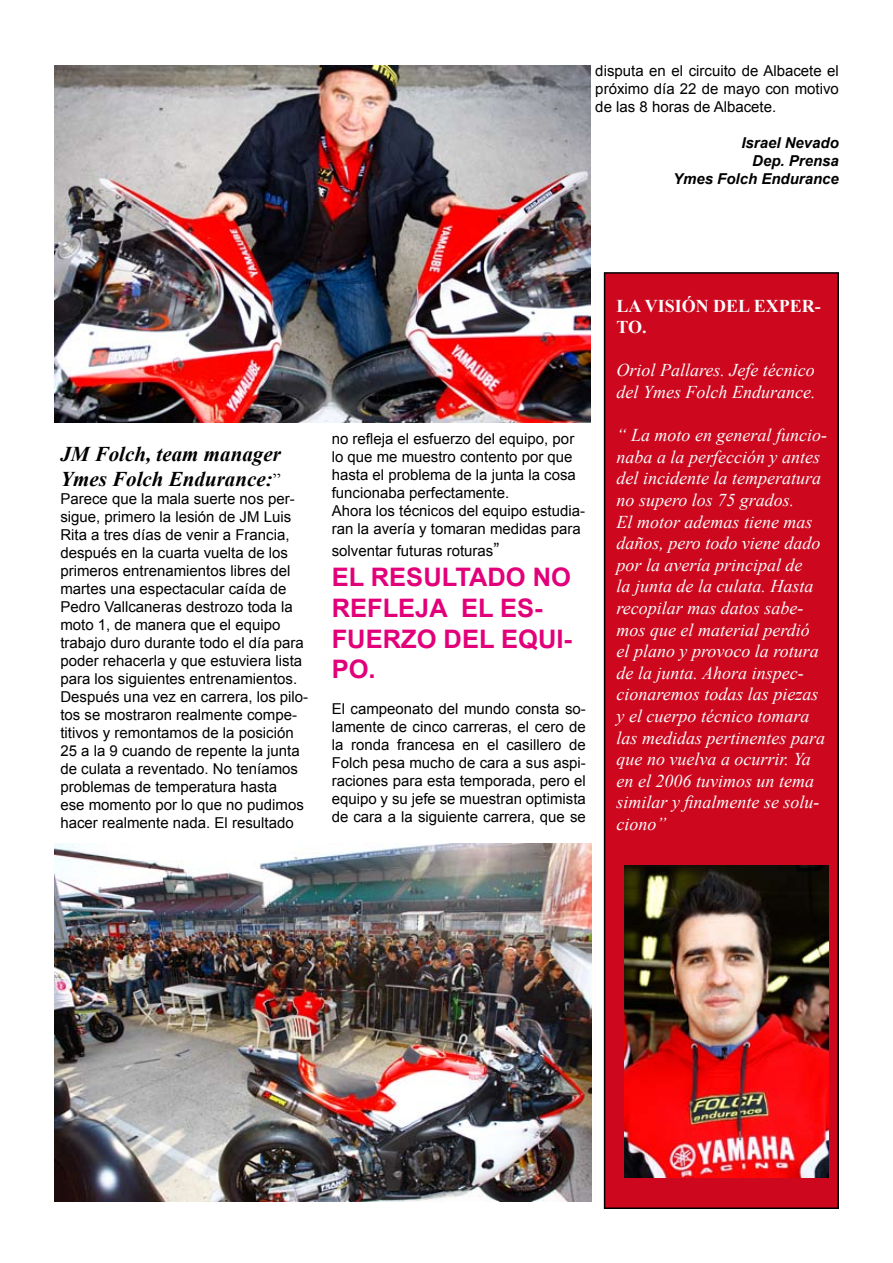
<style>
.page{position:relative;width:893px;height:1263px;background:#fff}
.page>*{position:absolute;margin:0;border:0;box-sizing:border-box;transform-origin:0 0}
.t1{font:700 25.5px/30.6px "Arial";color:#e2007a}
.t2{font:italic 700 21px/25.2px "Times New Roman";color:#000}
.t3{font:italic 18px/21.6px "Times New Roman";color:#fbfbfb}
.t4{font:700 18px/21.6px "Times New Roman";color:#fbfbfb}
.t5{font:15px/18px "Arial";color:#000}
.t6{font:italic 700 15px/18px "Arial";color:#000;text-align:right}
.s1{font-weight:400;font-style:normal;font-size:18px}
.s2{font-size:18px}
</style>
<div class="page">
<img style="left:54px;top:65px;width:536px;height:358px">
<img style="left:54px;top:843px;width:537px;height:358px">
<div style="left:605px;top:273px;width:233px;height:935px;background:#cd071e"></div>
<div style="left:604px;top:272px;width:235px;height:937px;border:2px solid #000"></div>
<img style="left:624px;top:865px;width:204px;height:312px">
<p class="t5" style="left:595px;top:61px;width:245px;text-align:justify">disputa en el circuito de Albacete el próximo día 22 de mayo con motivo de las 8 horas de Albacete.</p>
<p class="t6" style="left:673px;top:134px;width:167px">Israel Nevado<br>Dep. Prensa<br>Ymes Folch Endurance</p>
<h2 class="t2" style="left:60px;top:440px;width:222px">JM Folch, team manager<br>Ymes Folch Endurance:<span class="s1">”</span></h2>
<p class="t5" style="left:60px;top:490px;width:249px">Parece que la mala suerte nos per&shy;sigue, primero la lesión de JM Luis Rita a tres días de venir a Francia, después en la cuarta vuelta de los primeros entrenamientos libres del martes una espectacular caída de Pedro Vallcaneras destrozo toda la moto 1, de manera que el equipo trabajo duro durante todo el día para poder rehacerla y que estuviera lista para los siguientes entrenamientos.<br>Después una vez en carrera, los pilo&shy;tos se mostraron realmente compe&shy;titivos y remontamos de la posición 25 a la 9 cuando de repente la junta de culata a reventado. No teníamos problemas de temperatura hasta<br>ese momento por lo que no pudimos hacer realmente nada. El resultado</p>
<p class="t5" style="left:332px;top:430px;width:255px">no refleja el esfuerzo del equipo, por lo que me muestro contento por que hasta el problema de la junta la cosa funcionaba perfectamente.<br>Ahora los técnicos del equipo estudia&shy;ran la avería y tomaran medidas para</p>
<p class="t5" style="left:332px;top:542px;width:169px">solventar futuras roturas<span class="s2">”</span></p>
<h1 class="t1" style="left:332px;top:563px;width:242px">EL RESULTADO NO<br>REFLEJA EL ES-<br>FUERZO DEL EQUI-<br>PO.</h1>
<p class="t5" style="left:332px;top:700px;width:256px;text-align:justify">El campeonato del mundo consta so&shy;lamente de cinco carreras, el cero de la ronda francesa en el casillero de Folch pesa mucho de cara a sus aspi&shy;raciones para esta temporada, pero el equipo y su jefe se muestran optimista de cara a la siguiente carrera, que se</p>
<p class="t4" style="left:617px;top:294px;width:206px">LA VISIÓN DEL EXPER-<br>TO.</p>
<p class="t3" style="left:617px;top:359px;width:200px">Oriol Pallares. Jefe técnico del Ymes Folch Endurance.</p>
<p class="t3" style="left:617px;top:424px;width:212px">“ La moto en general funcio&shy;naba a la perfección y antes del incidente la temperatura no supero los 75 grados.<br>El motor ademas tiene mas daños, pero todo viene dado por la avería principal de<br>la junta de la culata. Hasta recopilar mas datos sabe&shy;mos que el material perdió el plano y provoco la rotura de la junta. Ahora inspec&shy;cionaremos todas las piezas y el cuerpo técnico tomara las medidas pertinentes para que no vuelva a ocurrir. Ya en el 2006 tuvimos un tema similar y finalmente se solu&shy;ciono”</p>
</div>
